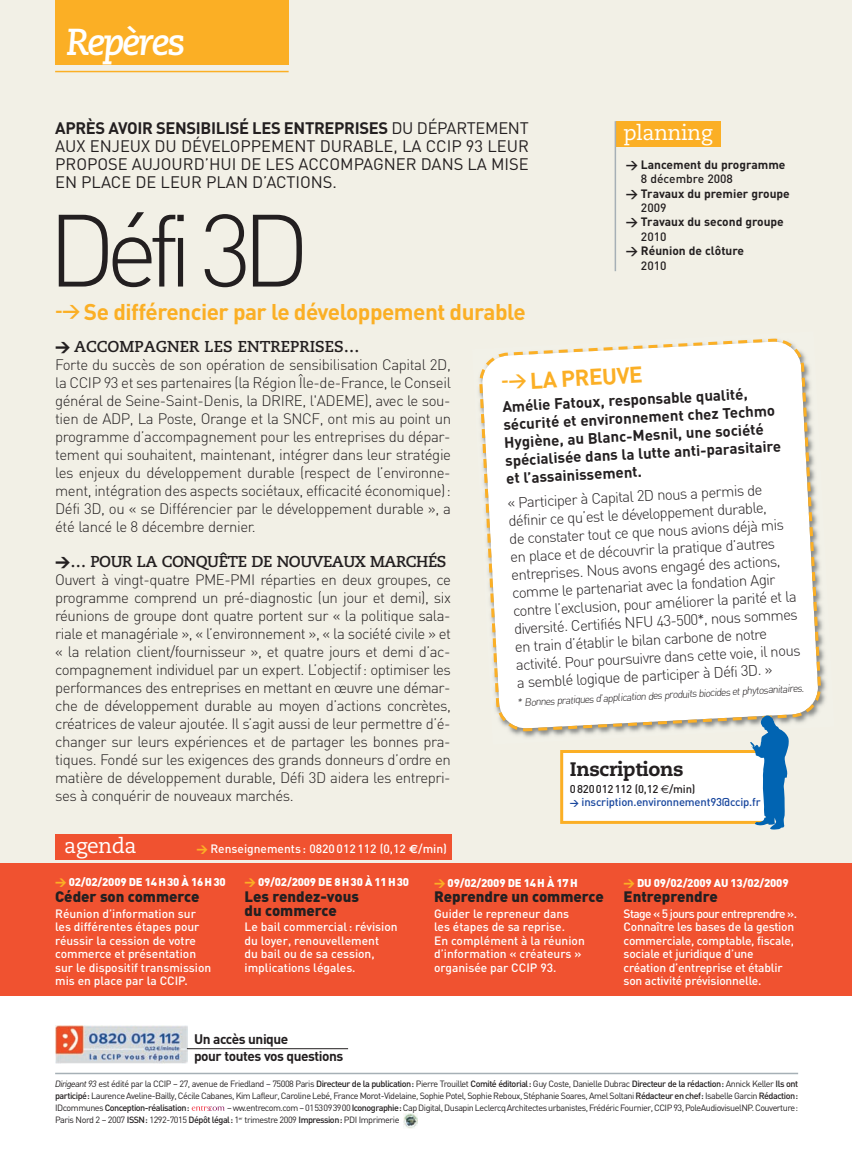
<style>
.page{position:relative;width:852px;height:1162px;background:#fff}
.page>*{position:absolute;margin:0;border:0;box-sizing:border-box;transform-origin:0 0}
.t1{font:300 100.8px "DIN";letter-spacing:-.105em;color:#231f20}
.t2{font:italic 700 37.5px "Caecilia LT Std";letter-spacing:-.055em;color:#fff}
.t3{font:700 22.5px "DIN";letter-spacing:-.02em;color:#fbaf25}
.t4{font:21px "Caecilia LT Std";letter-spacing:-.02em;color:#fff}
.t5{font:800 19.5px "Caecilia LT Std";letter-spacing:-.02em;color:#231f20}
.t6{font:16.5px/18px "DIN";color:#231f20;text-align:justify}
.t7{font:700 15.75px "Caecilia LT Std";letter-spacing:-.03em;color:#231f20}
.t8{font:700 15.75px "Caecilia LT Std";color:#231f20}
.t9{font:300 15px/18px "DIN";letter-spacing:-.03em;color:#231f20;text-align:justify}
.t10{font:700 15px/18px "DIN";color:#231f20}
.t11{font:900 15px/13.5px "DIN";color:#231f20}
.t12{font:700 13.65px/16.5px "DIN";letter-spacing:-.035em;color:#231f20}
.t13{font:500 12px/13.5px "DIN";color:#fff}
.t14{font:700 12px "DIN";color:#231f20}
.t15{font:500 12px "DIN";color:#231f20}
.t16{font:900 11.25px "DIN";letter-spacing:-.02em;color:#fff}
.t17{font:500 11.25px/12.8px "DIN";letter-spacing:-.015em;color:#18469d}
.t18{font:300 10.5px "It DIN";color:#231f20}
.t19{font:9px/12px "DIN";letter-spacing:-.055em;color:#231f20;text-align:justify}
.s1{font-weight:700}
.s2{font-size:18px}
.s3{font-family:"DIN";font-weight:900;font-size:15px}
.s4{font-weight:900;font-size:11.25px;color:#fbaf25}
.s5{font-family:"Euro Sans";font-weight:700}
.s6{color:#231f20}
.s7{font-family:"Euro Sans";font-weight:400;color:#231f20}
.s8{font-weight:700;font-size:9px}
.s9{color:#fbaf25}
.s10{font-family:"It DIN"}
.s11{font-weight:500}
</style>
<div class="page">
<div style="left:0;top:0;width:851px;height:864px;background:#f2f0e6"></div>
<svg style="left:479px;top:338px;width:343px;height:395px"></svg>
<svg style="left:519px;top:726px;width:16px;height:7px"></svg>
<hr style="left:55px;top:1073px;width:743px;height:1px;background:#a6b0b6">
<svg style="left:192px;top:1106px;width:32px;height:5px"></svg>
<img style="left:55px;top:1025px;width:132px;height:38px">
<hr style="left:187px;top:1048px;width:161px;height:1px;background:#231f20">
<div style="left:55px;top:0;width:233px;height:65px;background:#fbaf25"></div>
<hr style="left:55px;top:71px;width:233px;height:1px;background:#fbaf25">
<div style="left:563px;top:753px;width:202px;height:68px;background:#fff"></div>
<div style="left:560px;top:750px;width:208px;height:74px;border:3px solid #fbaf25"></div>
<svg style="left:750px;top:715px;width:38px;height:114px"></svg>
<div style="left:0;top:864px;width:851px;height:132px;background:#f05230"></div>
<div style="left:55px;top:834px;width:396px;height:26px;background:#f05230"></div>
<img style="left:403px;top:1114px;width:14px;height:14px">
<div style="left:615px;top:121px;width:105px;height:26px;background:#fbaf25"></div>
<hr style="left:614px;top:121px;width:2px;height:150px;background:#a6b0b6">
<h2 class="t2" style="left:66px;top:20px;width:121px">Repères</h2>
<p class="t6" style="left:55px;top:121px;width:475px"><span class="s1">APRÈS AVOIR SENSIBILISÉ LES ENTREPRISES</span> DU DÉPARTEMENT AUX ENJEUX DU DÉVELOPPEMENT DURABLE, LA CCIP 93 LEUR PROPOSE AUJOURD’HUI DE LES ACCOMPAGNER DANS LA MISE EN PLACE DE LEUR PLAN D’ACTIONS.</p>
<h1 class="t1" style="left:48px;top:215px;width:264px">Défi 3D</h1>
<h3 class="t3" style="left:55px;top:304px;width:472px"><span class="s2">-&gt;</span> Se différencier par le développement durable</h3>
<h3 class="t4" style="left:623px;top:123px;width:90px">planning</h3>
<p class="t14" style="left:625px;top:160px;width:161px">&gt; Lancement du programme</p>
<p class="t15" style="left:640px;top:175px;width:93px">8 décembre 2008</p>
<p class="t14" style="left:625px;top:189px;width:165px">&gt; Travaux du premier groupe</p>
<p class="t15" style="left:640px;top:203px;width:27px">2009</p>
<p class="t14" style="left:625px;top:218px;width:159px">&gt; Travaux du second groupe</p>
<p class="t15" style="left:640px;top:232px;width:27px">2010</p>
<p class="t14" style="left:625px;top:247px;width:120px">&gt; Réunion de clôture</p>
<p class="t15" style="left:640px;top:261px;width:27px">2010</p>
<p class="t8" style="left:55px;top:339px;width:306px"><span class="s3">&gt;</span> ACCOMPAGNER LES ENTREPRISES…</p>
<p class="t9" style="left:55px;top:357px;width:397px">Forte du succès de son opération de sensibilisation Capital 2D, la CCIP 93 et ses partenaires (la Région Île-de-France, le Conseil général de Seine-Saint-Denis, la DRIRE, l'ADEME), avec le sou&shy;tien de ADP, La Poste, Orange et la SNCF, ont mis au point un programme d’accompagnement pour les entreprises du dépar&shy;tement qui souhaitent, maintenant, intégrer dans leur stratégie les enjeux du développement durable (respect de l’environne&shy;ment, intégration des aspects sociétaux, efficacité économique):<br>Défi 3D, ou « se Différencier par le développement durable », a été lancé le 8 décembre dernier.</p>
<p class="t7" style="left:55px;top:555px;width:393px"><span class="s3">&gt;</span>… POUR LA CONQUÊTE DE NOUVEAUX MARCHÉS</p>
<p class="t9" style="left:55px;top:573px;width:397px">Ouvert à vingt-quatre PME-PMI réparties en deux groupes, ce programme comprend un pré-diagnostic (un jour et demi), six réunions de groupe dont quatre portent sur « la politique sala&shy;riale et managériale », « l’environnement », « la société civile » et « la relation client/fournisseur », et quatre jours et demi d’ac&shy;compagnement individuel par un expert. L’objectif: optimiser les performances des entreprises en mettant en œuvre une démar&shy;che de développement durable au moyen d’actions concrètes, créatrices de valeur ajoutée. Il s’agit aussi de leur permettre d’é&shy;changer sur leurs expériences et de partager les bonnes pra&shy;tiques. Fondé sur les exigences des grands donneurs d’ordre en matière de développement durable, Défi 3D aidera les entrepri&shy;ses à conquérir de nouveaux marchés.</p>
<h3 class="t4" style="left:64px;top:837px;width:74px">agenda</h3>
<p class="t13" style="left:196px;top:843px;width:252px"><span class="s4">&gt;</span> Renseignements : 0820 012 112 (0,12 <span class="s5">€</span>/min)</p>
<h3 class="t3" style="left:501px;top:374px;width:143px;rotate:-3deg"><span class="s2">-&gt;</span> LA PREUVE</h3>
<p class="t10" style="left:502px;top:399px;width:278px;rotate:-3deg">Amélie Fatoux, responsable qualité, sécurité et environnement chez Techmo Hygiène, au Blanc-Mesnil, une société spécialisée dans la lutte anti-parasitaire et l’assainissement.</p>
<p class="t9" style="left:507px;top:496px;width:286px;text-align:left;rotate:-3deg">« Participer à Capital 2D nous a permis de définir ce qu’est le développement durable,<br>de constater tout ce que nous avions déjà mis en place et de découvrir la pratique d’autres entreprises. Nous avons engagé des actions, comme le partenariat avec la fondation Agir contre l’exclusion, pour améliorer la parité et la diversité. Certifiés NFU 43-500*, nous sommes en train d’établir le bilan carbone de notre activité. Pour poursuivre dans cette voie, il nous a semblé logique de participer à Défi 3D. »</p>
<p class="t18" style="left:517px;top:699px;width:287px;rotate:-3deg">* Bonnes pratiques d’application des produits biocides et phytosanitaires.</p>
<h3 class="t5" style="left:570px;top:758px;width:115px">Inscriptions</h3>
<p class="t17" style="left:570px;top:784px;width:192px"><span class="s6">0820012112 (0,12</span> <span class="s7">€</span><span class="s6">/min)<br></span><span class="s8">&gt;</span> inscription.environnement93@ccip.fr</p>
<p class="t16" style="left:55px;top:878px;width:172px"><span class="s9">&gt;</span> 02/02/2009 DE 14H30 À 16H30</p>
<p class="t11" style="left:55px;top:891px;width:146px">Céder son commerce</p>
<p class="t13" style="left:55px;top:908px;width:158px">Réunion d’information sur les différentes étapes pour réussir la cession de votre commerce et présentation sur le dispositif transmission mis en place par la CCIP.</p>
<p class="t16" style="left:244px;top:878px;width:166px"><span class="s9">&gt;</span> 09/02/2009 DE 8H30 À 11H30</p>
<p class="t11" style="left:244px;top:891px;width:116px">Les rendez-vous du commerce</p>
<p class="t13" style="left:244px;top:921px;width:154px">Le bail commercial : révision du loyer, renouvellement<br>du bail ou de sa cession, implications légales.</p>
<p class="t12" style="left:194px;top:1032px;width:151px">Un accès unique<br>pour toutes vos questions</p>
<p class="t16" style="left:434px;top:879px;width:145px"><span class="s9">&gt;</span> 09/02/2009 DE 14H À 17H</p>
<p class="t11" style="left:434px;top:891px;width:171px">Reprendre un commerce</p>
<p class="t13" style="left:434px;top:908px;width:152px">Guider le repreneur dans les étapes de sa reprise.<br>En complément à la réunion d’information « créateurs » organisée par CCIP 93.</p>
<p class="t16" style="left:623px;top:879px;width:166px"><span class="s9">&gt;</span> DU 09/02/2009 AU 13/02/2009</p>
<p class="t11" style="left:623px;top:891px;width:96px">Entreprendre</p>
<p class="t13" style="left:623px;top:908px;width:175px">Stage « 5 jours pour entre prendre ».<br>Connaître les bases de la gestion commerciale, comptable, fiscale, sociale et juridique d’une création d’entreprise et établir son activité prévisionnelle.</p>
<p class="t19" style="left:55px;top:1079px;width:744px"><span class="s10">Dirigeant 93</span> est édité par la CCIP – 27, avenue de Friedland – 75008 Paris <span class="s11">Directeur de la publication:</span> Pierre Trouillet <span class="s11">Comité éditorial:</span> Guy Coste, Danielle Dubrac <span class="s11">Directeur de la rédaction:</span> Annick Keller <span class="s11">Ils ont participé:</span> Laurence Aveline-Bailly, Cécile Cabanes, Kim Lafleur, Caroline Lebé, France Morot-Videlaine, Sophie Potel, Sophie Reboux, Stéphanie Soares, Amel Soltani <span class="s11">Rédacteur en chef:</span> Isabelle Garcin <span class="s11">Rédaction:<br></span>IDcommunes <span class="s11">Conception-réalisation:</span></p>
<p class="t19" style="left:55px;top:1103px;width:744px;text-indent:172px">– ww.entrecom.com – 0153093900 <span class="s11">Iconographie:</span> Cap Digital, Dusapin Leclercq Architectes urbanistes, Frédéric Fournier, CCIP 93, PoleAudiovisuelNP. Couverture:<br>Paris Nord 2 – 2007 <span class="s11">ISSN:</span> 1292-7015 <span class="s11">Dépôt légal:</span> 1<sup>er</sup> trimestre 2009 <span class="s11">Impression:</span> PDI Imprimerie</p>
</div>
